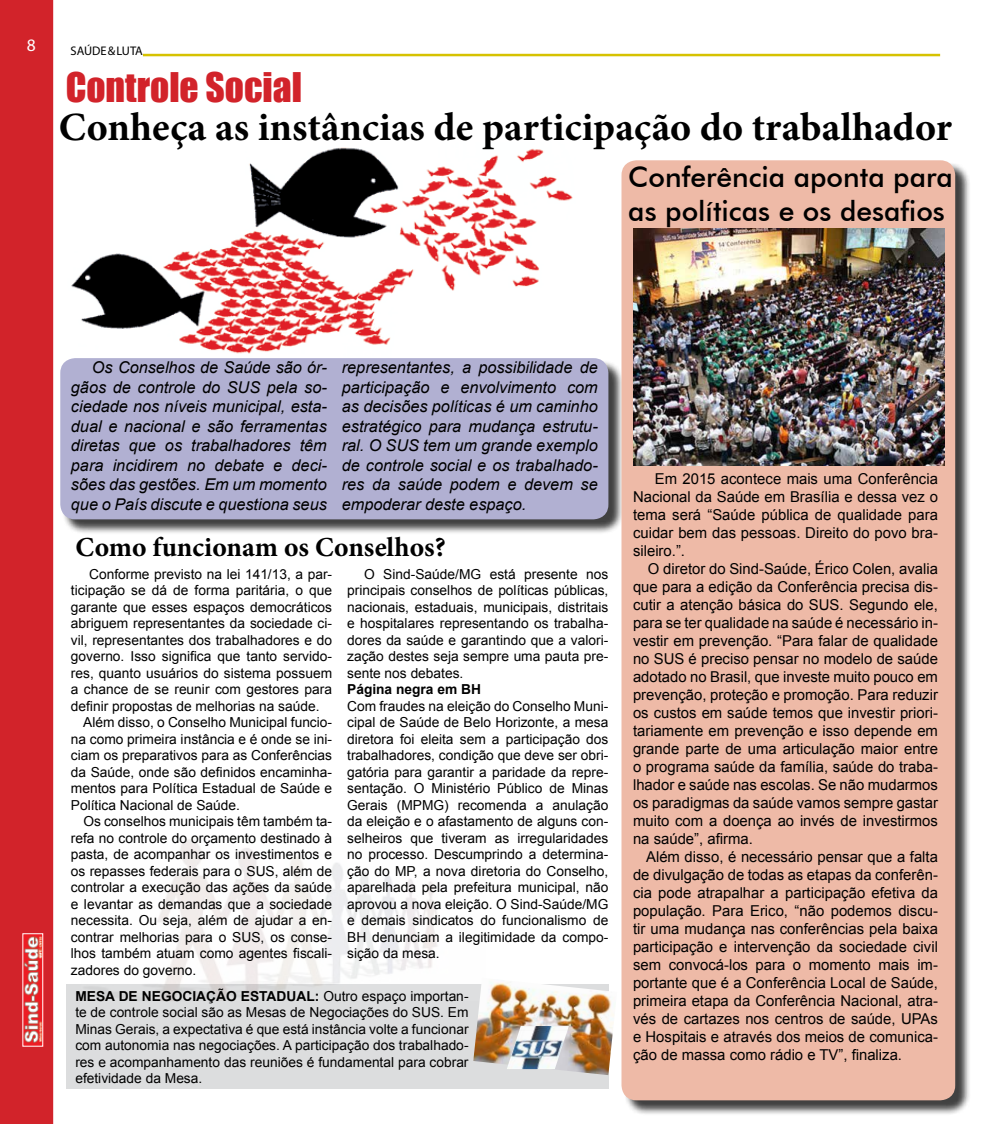
<style>
.page{position:relative;width:993px;height:1124px;background:#fff}
.page>*{position:absolute;margin:0;border:0;box-sizing:border-box;transform-origin:0 0}
.t1{font:700 40px "Minion Pro";color:#000}
.t2{font:37.5px "Impact";color:#d2232a}
.t3{font:500 28.12px/33.9px "Futura BT";color:#000}
.t4{font:700 27.5px "Minion Pro";color:#000}
.t5{font:17.5px "Myriad Pro";color:#fff}
.t6{font:italic 16.25px/19.5px "Arial";color:#000;text-align:justify}
.t7{font:15px/18px "Arial";color:#000;text-align:justify}
.t8{font:13.75px/16.5px "Arial";color:#000;text-align:justify}
.t9{font:700 13.75px "Arial";color:#000}
.t10{font:12.5px "Myriad Pro";color:#000}
.s1{font-weight:700}
</style>
<div class="page">
<div style="left:0;top:0;width:53px;height:1123px;background:#d2232a"></div>
<img style="left:22px;top:932px;width:21px;height:114px">
<div style="left:23px;top:933px;width:20px;height:113px;border:1px solid #fff"></div>
<div style="left:66px;top:984px;width:542px;height:104px;background:#dcddde"></div>
<img style="left:71px;top:248px;width:320px;height:106px">
<div style="left:62px;top:360px;width:562px;height:175px;background:#000;opacity:.75"></div>
<div style="left:60px;top:358px;width:548px;height:161px;background:#b1b0d2;border-radius:15px"></div>
<hr style="left:143px;top:54px;width:796px;height:2px;background:#d6c200">
<div style="left:623px;top:162px;width:347px;height:953px;background:#000;opacity:.75"></div>
<div style="left:621px;top:160px;width:333px;height:940px;background:#eebaa7;border-radius:15px"></div>
<img style="left:101px;top:839px;width:338px;height:162px">
<img style="left:633px;top:229px;width:311px;height:236px">
<img style="left:216px;top:147px;width:357px;height:154px">
<img style="left:473px;top:982px;width:141px;height:92px">
<img style="left:506px;top:1025px;width:62px;height:43px">
<p class="t5" style="left:27px;top:34px;width:10px">8</p>
<p class="t10" style="left:71px;top:43px;width:74px">SAÚDE &amp; LUTA</p>
<h2 class="t2" style="left:66px;top:59px;width:238px">Controle Social</h2>
<h1 class="t1" style="left:59px;top:99px;width:894px">Conheça as instâncias de participação do trabalhador</h1>
<h3 class="t3" style="left:628px;top:159px;width:326px">Conferência aponta para as políticas e os desafios</h3>
<p class="t6" style="left:71px;top:358px;width:257px;text-indent:21px">Os Conselhos de Saúde são ór&shy;gãos de controle do SUS pela so&shy;ciedade nos níveis municipal, esta&shy;dual e nacional e são ferramentas diretas que os trabalhadores têm para incidirem no debate e deci&shy;sões das gestões. Em um momento que o País discute e questiona seus</p>
<p class="t6" style="left:342px;top:358px;width:257px">representantes, a possibilidade de participação e envolvimento com as decisões políticas é um caminho estratégico para mudança estrutu&shy;ral. O SUS tem um grande exemplo de controle social e os trabalhado&shy;res da saúde podem e devem se empoderar deste espaço.</p>
<h3 class="t4" style="left:76px;top:528px;width:371px">Como funcionam os Conselhos?</h3>
<p class="t8" style="left:89px;top:565px;width:244px">Conforme previsto na lei 141/13, a par-</p>
<p class="t8" style="left:71px;top:582px;width:263px">ticipação se dá de forma paritária, o que</p>
<p class="t8" style="left:71px;top:598px;width:262px">garante que esses espaços democráticos</p>
<p class="t8" style="left:71px;top:615px;width:262px">abriguem representantes da sociedade ci-</p>
<p class="t8" style="left:71px;top:631px;width:263px">vil, representantes dos trabalhadores e do</p>
<p class="t8" style="left:71px;top:648px;width:263px">governo. Isso significa que tanto servido-</p>
<p class="t8" style="left:71px;top:664px;width:263px">res, quanto usuários do sistema possuem</p>
<p class="t8" style="left:71px;top:681px;width:262px">a chance de se reunir com gestores para</p>
<p class="t8" style="left:71px;top:697px;width:250px">definir propostas de melhorias na saúde.</p>
<p class="t8" style="left:83px;top:714px;width:250px">Além disso, o Conselho Municipal funcio-</p>
<p class="t8" style="left:71px;top:730px;width:263px">na como primeira instância e é onde se ini-</p>
<p class="t8" style="left:71px;top:747px;width:263px">ciam os preparativos para as Conferências</p>
<p class="t8" style="left:71px;top:763px;width:263px">da Saúde, onde são definidos encaminha-</p>
<p class="t8" style="left:71px;top:780px;width:263px">mentos para Política Estadual de Saúde e</p>
<p class="t8" style="left:71px;top:796px;width:170px">Política Nacional de Saúde.</p>
<p class="t8" style="left:83px;top:813px;width:250px">Os conselhos municipais têm também ta-</p>
<p class="t8" style="left:71px;top:829px;width:262px">refa no controle do orçamento destinado à</p>
<p class="t8" style="left:71px;top:846px;width:262px">pasta, de acompanhar os investimentos e</p>
<p class="t8" style="left:71px;top:862px;width:263px">os repasses federais para o SUS, além de</p>
<p class="t8" style="left:71px;top:879px;width:262px">controlar a execução das ações da saúde</p>
<p class="t8" style="left:71px;top:895px;width:262px">e levantar as demandas que a sociedade</p>
<p class="t8" style="left:71px;top:912px;width:263px">necessita. Ou seja, além de ajudar a en-</p>
<p class="t8" style="left:71px;top:928px;width:262px">contrar melhorias para o SUS, os conse-</p>
<p class="t8" style="left:71px;top:945px;width:262px">lhos também atuam como agentes fiscali-</p>
<p class="t8" style="left:71px;top:961px;width:127px">zadores do governo.</p>
<p class="t8" style="left:347px;top:565px;width:263px;text-indent:17px">O Sind-Saúde/MG está presente nos principais conselhos de políticas públicas, nacionais, estaduais, municipais, distritais e hospitalares representando os trabalha&shy;dores da saúde e garantindo que a valori&shy;zação destes seja sempre uma pauta pre&shy;sente nos debates.</p>
<p class="t9" style="left:347px;top:680px;width:135px">Página negra em BH</p>
<p class="t8" style="left:347px;top:697px;width:263px">Com fraudes na eleição do Conselho Muni&shy;cipal de Saúde de Belo Horizonte, a mesa diretora foi eleita sem a participação dos trabalhadores, condição que deve ser obri&shy;gatória para garantir a paridade da repre&shy;sentação. O Ministério Público de Minas Gerais (MPMG) recomenda a anulação da eleição e o afastamento de alguns con&shy;selheiros que tiveram as irregularidades no processo. Descumprindo a determina&shy;ção do MP, a nova diretoria do Conselho, aparelhada pela prefeitura municipal, não aprovou a nova eleição. O Sind-Saúde/MG e demais sindicatos do funcionalismo de BH denunciam a ilegitimidade da compo&shy;sição da mesa.</p>
<p class="t8" style="left:75px;top:987px;width:394px"><span class="s1">MESA DE NEGOCIAÇÃO ESTADUAL:</span> Outro espaço importan&shy;te de controle social são as Mesas de Negociações do SUS. Em Minas Gerais, a expectativa é que está instância volte a funcionar com autonomia nas negociações. A participação dos trabalhado&shy;res e acompanhamento das reuniões é fundamental para cobrar efetividade da Mesa.</p>
<p class="t7" style="left:633px;top:469px;width:306px;text-indent:22px">Em 2015 acontece mais uma Conferência Nacional da Saúde em Brasília e dessa vez o tema será “Saúde pública de qualidade para cuidar bem das pessoas. Direito do povo bra&shy;sileiro.”.</p>
<p class="t7" style="left:633px;top:559px;width:306px;text-indent:15px">O diretor do Sind-Saúde, Érico Colen, avalia que para a edição da Conferência precisa dis&shy;cutir a atenção básica do SUS. Segundo ele, para se ter qualidade na saúde é necessário in&shy;vestir em prevenção. “Para falar de qualidade no SUS é preciso pensar no modelo de saúde adotado no Brasil, que investe muito pouco em prevenção, proteção e promoção. Para reduzir os custos em saúde temos que investir priori&shy;tariamente em prevenção e isso depende em grande parte de uma articulação maior entre o programa saúde da família, saúde do traba&shy;lhador e saúde nas escolas. Se não mudarmos os paradigmas da saúde vamos sempre gastar muito com a doença ao invés de investirmos na saúde”, afirma.</p>
<p class="t7" style="left:633px;top:847px;width:306px;text-indent:13px">Além disso, é necessário pensar que a falta de divulgação de todas as etapas da conferên&shy;cia pode atrapalhar a participação efetiva da população. Para Erico, “não podemos discu&shy;tir uma mudança nas conferências pela baixa participação e intervenção da sociedade civil sem convocá-los para o momento mais im&shy;portante que é a Conferência Local de Saúde, primeira etapa da Conferência Nacional, atra&shy;vés de cartazes nos centros de saúde, UPAs e Hospitais e através dos meios de comunica&shy;ção de massa como rádio e TV”, finaliza.</p>
</div>
